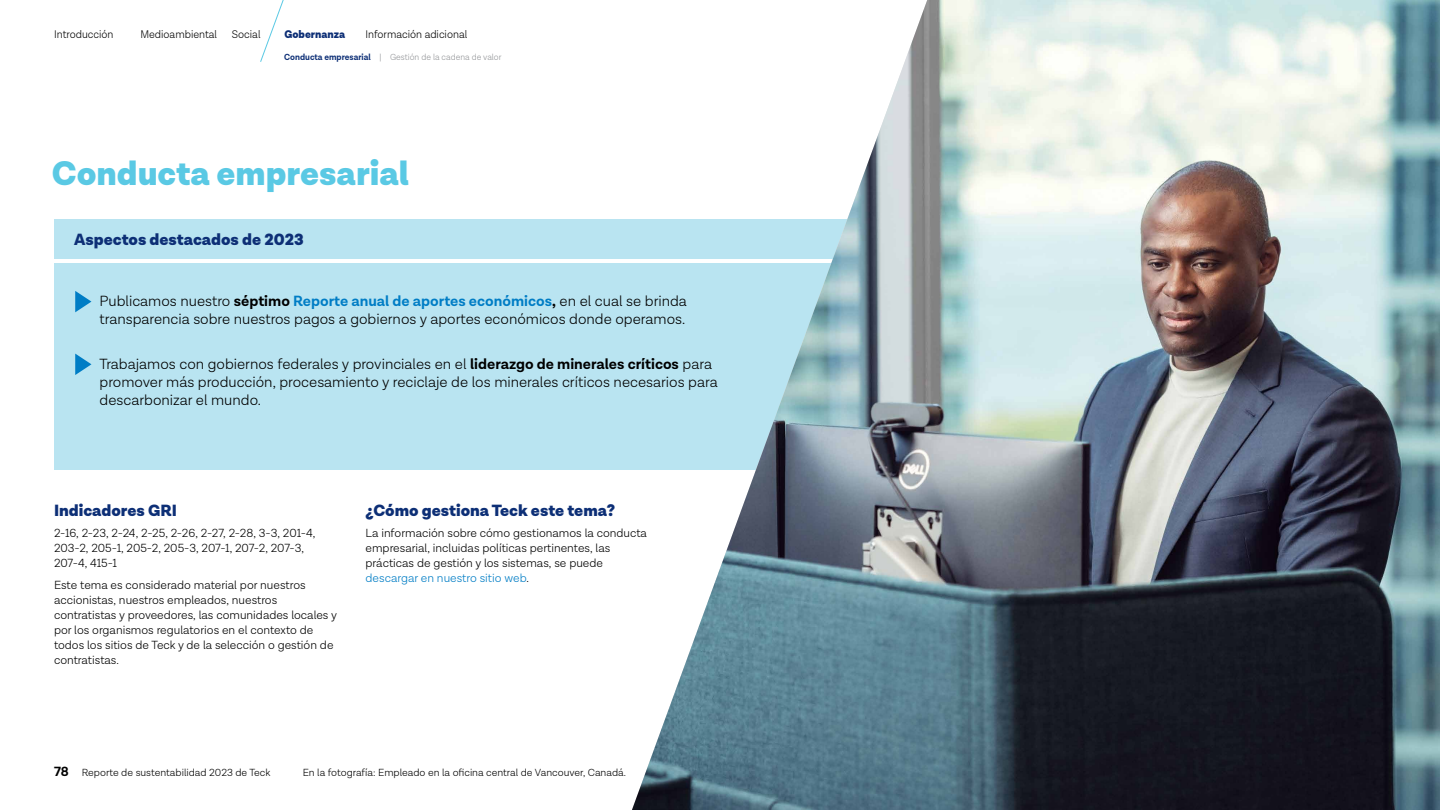
<style>
.page{position:relative;width:1440px;height:810px;background:#fff}
.page>*{position:absolute;margin:0;border:0;box-sizing:border-box;transform-origin:0 0}
.t1{font:900 34.5px "Lota Grotesque";color:#5ac9e4}
.t2{font:900 16.5px "Lota Grotesque";color:#0d2f76}
.t3{font:300 15px/18px "Lota Grotesque";color:#000}
.t4{font:300 12px/15px "Lota Grotesque";color:#000}
.t5{font:300 11.25px "Lota Grotesque";color:#000;scale:.95 1}
.t6{font:900 11.25px "Lota Grotesque";color:#0d2f76;scale:.95 1}
.t7{font:300 10.5px "Lota Grotesque";color:#000}
.t8{font:300 9px "Lota Grotesque";color:#939598;scale:.95 1}
.s1{font-weight:700;color:#0d2f76}
.s2{font-weight:700}
.s3{font-weight:700;color:#007dc5}
.s4{color:#007dc5}
.s5{font-weight:700;font-size:13.5px}
</style>
<div class="page">
<div style="left:54px;top:220px;width:885px;height:39px;background:#b9e4f1"></div>
<div style="left:54px;top:263px;width:885px;height:207px;background:#b9e4f1"></div>
<img style="left:632px;top:0;width:808px;height:810px">
<svg style="left:260px;top:0;width:24px;height:62px"></svg>
<svg style="left:75px;top:291px;width:16px;height:21px"></svg>
<svg style="left:75px;top:354px;width:16px;height:21px"></svg>
<p class="t5" style="left:54px;top:28px;width:64px">Introducción</p>
<p class="t5" style="left:140px;top:28px;width:82px">Medioambiental</p>
<p class="t5" style="left:232px;top:28px;width:32px">Social</p>
<p class="t6" style="left:284px;top:27px;width:65px">Gobernanza</p>
<p class="t5" style="left:365px;top:28px;width:109px">Información adicional</p>
<p class="t8" style="left:284px;top:52px;width:230px"><span class="s1">Conducta empresarial</span> | Gestión de la cadena de valor</p>
<h1 class="t1" style="left:52px;top:153px;width:359px">Conducta empresarial</h1>
<h2 class="t2" style="left:74px;top:229px;width:231px">Aspectos destacados de 2023</h2>
<p class="t3" style="left:100px;top:292px;width:589px">Publicamos nuestro <span class="s2">séptimo</span> <span class="s3">Reporte anual de aportes económicos</span><span class="s2">,</span> en el cual se brinda transparencia sobre nuestros pagos a gobiernos y aportes económicos donde operamos.</p>
<p class="t3" style="left:100px;top:355px;width:620px">Trabajamos con gobiernos federales y provinciales en el <span class="s2">liderazgo de minerales críticos</span> para promover más producción, procesamiento y reciclaje de los minerales críticos necesarios para descarbonizar el mundo.</p>
<h2 class="t2" style="left:54px;top:500px;width:125px">Indicadores GRI</h2>
<p class="t4" style="left:54px;top:526px;width:263px">2-16, 2-23, 2-24, 2-25, 2-26, 2-27, 2-28, 3-3, 201-4,<br>203-2, 205-1, 205-2, 205-3, 207-1, 207-2, 207-3,<br>207-4, 415-1</p>
<p class="t4" style="left:54px;top:578px;width:285px">Este tema es considerado material por nuestros accionistas, nuestros empleados, nuestros contratistas y proveedores, las comunidades locales y por los organismos regulatorios en el contexto de todos los sitios de Teck y de la selección o gestión de contratistas.</p>
<h2 class="t2" style="left:366px;top:500px;width:251px">¿Cómo gestiona Teck este tema?</h2>
<p class="t4" style="left:366px;top:526px;width:283px">La información sobre cómo gestionamos la conducta empresarial, incluidas políticas pertinentes, las prácticas de gestión y los sistemas, se puede <span class="s4">descargar en nuestro sitio web</span>.</p>
<p class="t7" style="left:54px;top:767px;width:218px"><span class="s5">78</span> Reporte de sustentabilidad 2023 de Teck</p>
<p class="t7" style="left:303px;top:767px;width:325px">En la fotografía: Empleado en la oficina central de Vancouver, Canadá.</p>
</div>
